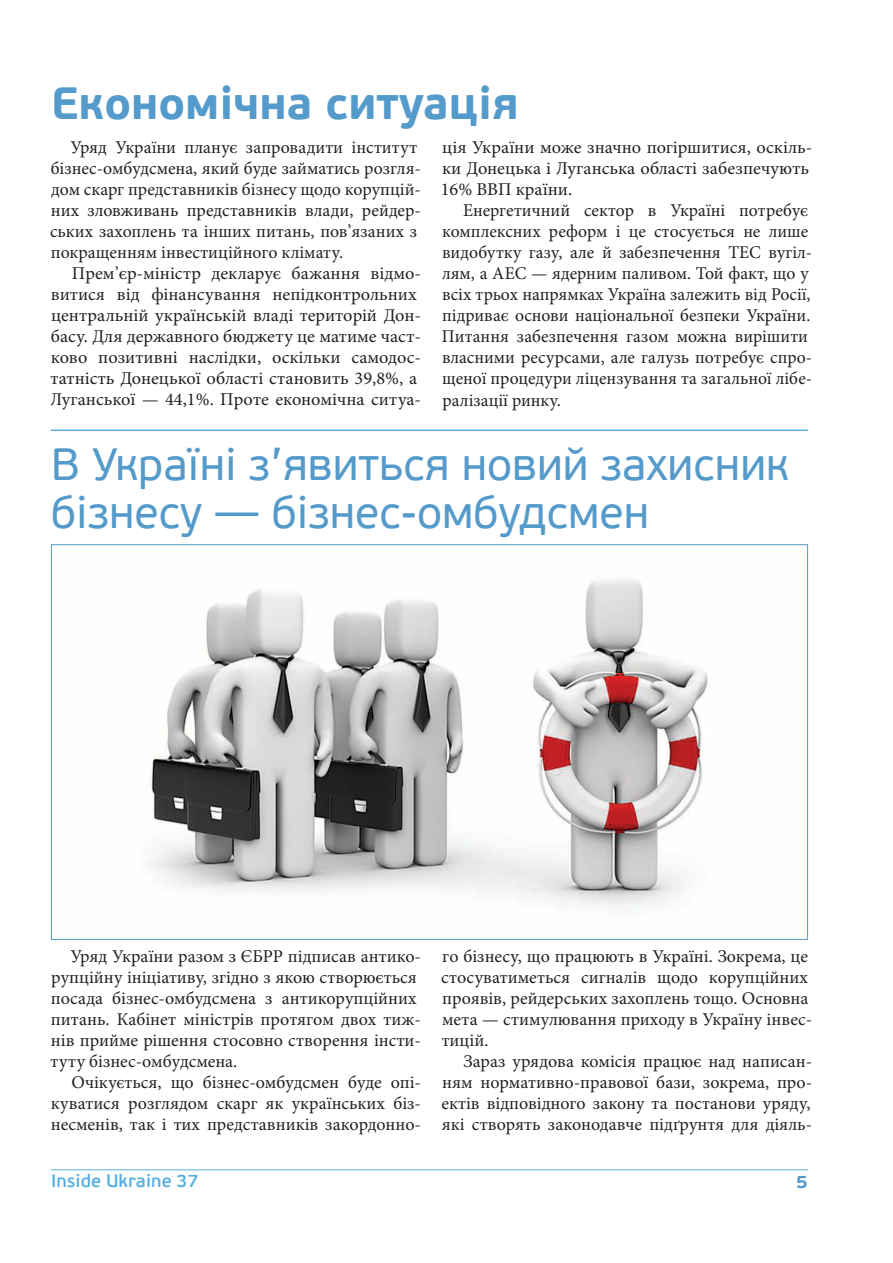
<style>
.page{position:relative;width:893px;height:1263px;background:#fff}
.page>*{position:absolute;margin:0;border:0;box-sizing:border-box;transform-origin:0 0}
.t1{font:45px/48px "PF Beau Sans Pro";color:#549aca}
.t2{font:700 45px "PF Beau Sans Pro";color:#549aca}
.t3{font:18px/21px "Minion Pro";color:#231f20}
.t4{font:600 18px "PF Beau Sans Pro";color:#57b0e2}
.t5{font:700 18px "PF Beau Sans Pro";color:#549aca}
</style>
<div class="page">
<hr style="left:51px;top:1169px;width:757px;height:1px;background:#57b0e2">
<hr style="left:51px;top:429px;width:757px;height:2px;background:#57b0e2">
<img style="left:147px;top:579px;width:561px;height:330px">
<h1 class="t2" style="left:51px;top:75px;width:469px">Економічна ситуація</h1>
<p class="t3" style="left:50px;top:137px;width:372px;text-indent:21px">Уряд України планує запровадити інститут бізнес-омбудсмена, який буде займатись розгля&shy;дом скарг представників бізнесу щодо корупцій&shy;них зловживань представників влади, рейдер&shy;ських захоплень та інших питань, пов’язаних з покращенням інвестиційного клімату.</p>
<p class="t3" style="left:50px;top:263px;width:372px;text-indent:22px">Прем’єр-міністр декларує бажання відмо&shy;витися від фінансування непідконтрольних центральній українській владі територій Дон&shy;басу. Для державного бюджету це матиме част&shy;ково позитивні наслідки, оскільки самодос&shy;татність Донецької області становить 39,8%, а Луганської — 44,1%. Проте економічна ситуа-</p>
<p class="t3" style="left:441px;top:137px;width:373px">ція України може значно погіршитися, оскіль&shy;ки Донецька і Луганська області забезпечують<br>16% ВВП країни.</p>
<p class="t3" style="left:442px;top:200px;width:372px;text-indent:21px">Енергетичний сектор в Україні потребує комплексних реформ і це стосується не лише видобутку газу, але й забезпечення ТЕС вугіл&shy;лям, а АЕС — ядерним паливом. Той факт, що у всіх трьох напрямках Україна залежить від Росії, підриває основи національної безпеки України.<br>Питання забезпечення газом можна вирішити власними ресурсами, але галузь потребує спро&shy;щеної процедури ліцензування та загальної лібе&shy;ралізації ринку.</p>
<h1 class="t1" style="left:51px;top:442px;width:739px">В Україні з’явиться новий захисник бізнесу — бізнес-омбудсмен</h1>
<p class="t3" style="left:50px;top:946px;width:372px;text-indent:20px">Уряд України разом з ЄБРР підписав антико&shy;рупційну ініціативу, згідно з якою створюється посада бізнес-омбудсмена з антикорупційних питань. Кабінет міністрів протягом двох тиж&shy;нів прийме рішення стосовно створення інсти&shy;туту бізнес-омбудсмена.</p>
<p class="t3" style="left:51px;top:1072px;width:372px;text-align:justify;text-indent:21px">Очікується, що бізнес-омбудсмен буде опі&shy;куватися розглядом скарг як українських біз&shy;несменів, так і тих представників закордонно-</p>
<p class="t3" style="left:441px;top:946px;width:372px">го бізнесу, що працюють в Україні. Зокрема, це стосуватиметься сигналів щодо корупційних проявів, рейдерських захоплень тощо. Основна мета — стимулювання приходу в Україну інвес&shy;тицій.</p>
<p class="t3" style="left:441px;top:1051px;width:372px;text-align:justify;text-indent:22px">Зараз урядова комісія працює над написан&shy;ням нормативно-правової бази, зокрема, про&shy;ектів відповідного закону та постанови уряду, які створять законодавче підґрунтя для діяль-</p>
<p class="t4" style="left:51px;top:1170px;width:149px">Inside Ukraine 37</p>
<p class="t5" style="left:796px;top:1170px;width:13px">5</p>
</div>
